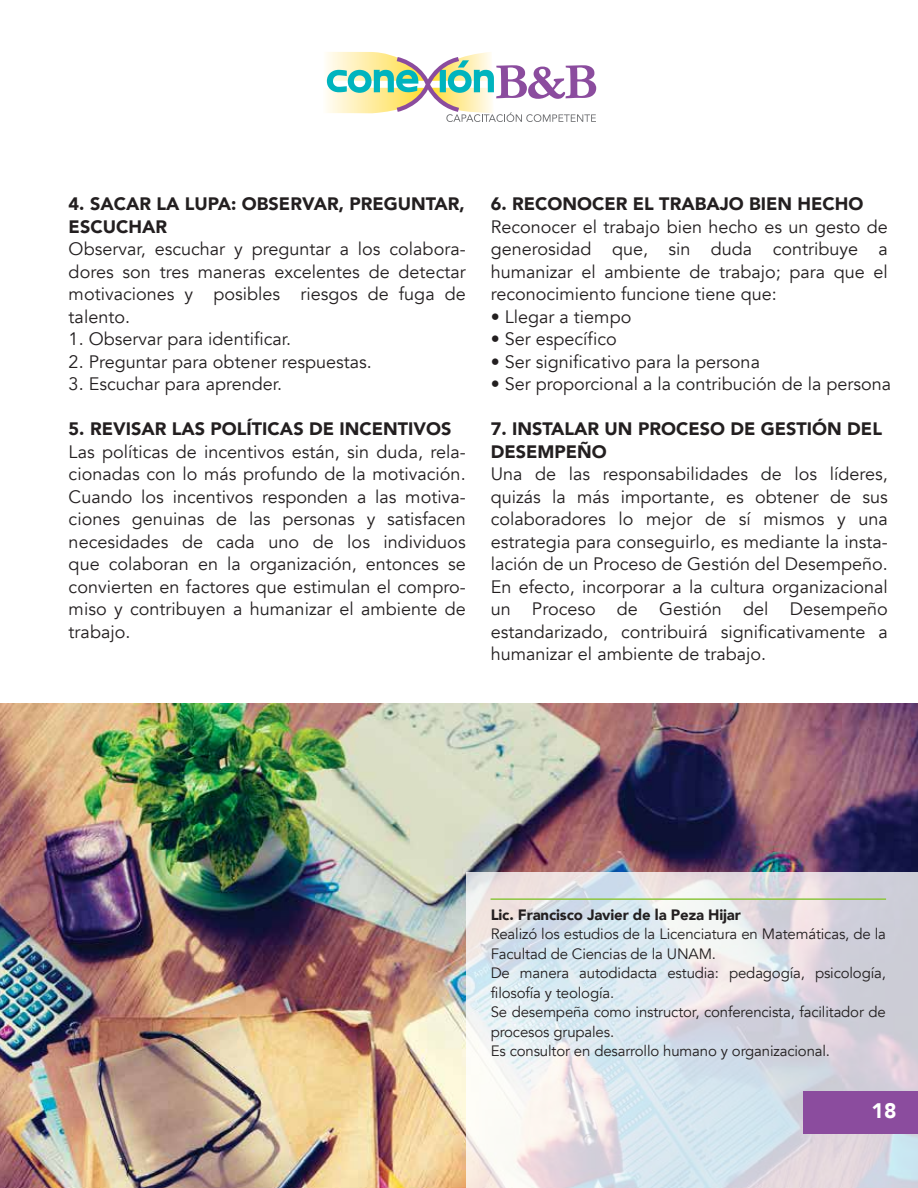
<style>
.page{position:relative;width:918px;height:1188px;background:#fff}
.page>*{position:absolute;margin:0;border:0;box-sizing:border-box;transform-origin:0 0}
.t1{font:900 21px "Avenir";color:#fff}
.t2{font:18px/22.5px "Avenir";color:#231f20;text-align:justify}
.t3{font:900 18px/22.5px "Avenir";color:#231f20}
.t4{font:15px/19.5px "Avenir";letter-spacing:-.01em;color:#231f20}
.t5{font:900 15px "Avenir";letter-spacing:-.01em;color:#231f20}
</style>
<div class="page">
<img style="left:0;top:704px;width:918px;height:484px">
<svg style="left:466px;top:872px;width:452px;height:316px"></svg>
<hr style="left:491px;top:898px;width:395px;height:2px;background:#8dc63f">
<svg style="left:326px;top:52px;width:270px;height:70px"></svg>
<div style="left:803px;top:1091px;width:115px;height:42px;background:#8b4c9e"></div>
<p class="t3" style="left:69px;top:192px;width:398px">4. SACAR LA LUPA: OBSERVAR, PREGUNTAR,<br>ESCUCHAR</p>
<p class="t2" style="left:69px;top:238px;width:399px">Observar, escuchar y preguntar a los colabora&shy;dores son tres maneras excelentes de detectar motivaciones y posibles riesgos de fuga de talento.</p>
<p class="t2" style="left:69px;top:328px;width:224px">1. Observar para identificar.</p>
<p class="t2" style="left:69px;top:351px;width:305px">2. Preguntar para obtener respuestas.</p>
<p class="t2" style="left:69px;top:373px;width:215px">3. Escuchar para aprender.</p>
<p class="t3" style="left:69px;top:417px;width:384px">5. REVISAR LAS POLÍTICAS DE INCENTIVOS</p>
<p class="t2" style="left:69px;top:441px;width:399px">Las políticas de incentivos están, sin duda, rela&shy;cionadas con lo más profundo de la motivación.<br>Cuando los incentivos responden a las motiva&shy;ciones genuinas de las personas y satisfacen necesidades de cada uno de los individuos que colaboran en la organización, entonces se convierten en factores que estimulan el compro&shy;miso y contribuyen a humanizar el ambiente de trabajo.</p>
<p class="t3" style="left:491px;top:192px;width:374px">6. RECONOCER EL TRABAJO BIEN HECHO</p>
<p class="t2" style="left:491px;top:216px;width:399px">Reconocer el trabajo bien hecho es un gesto de generosidad que, sin duda contribuye a humanizar el ambiente de trabajo; para que el reconocimiento funcione tiene que:</p>
<p class="t2" style="left:491px;top:306px;width:142px">• Llegar a tiempo</p>
<p class="t2" style="left:491px;top:328px;width:127px">• Ser específico</p>
<p class="t2" style="left:491px;top:351px;width:271px">• Ser significativo para la persona</p>
<p class="t2" style="left:491px;top:373px;width:402px">• Ser proporcional a la contribución de la persona</p>
<p class="t3" style="left:491px;top:417px;width:393px">7. INSTALAR UN PROCESO DE GESTIÓN DEL<br>DESEMPEÑO</p>
<p class="t2" style="left:491px;top:463px;width:399px">Una de las responsabilidades de los líderes, quizás la más importante, es obtener de sus colaboradores lo mejor de sí mismos y una estrategia para conseguirlo, es mediante la insta&shy;lación de un Proceso de Gestión del Desempeño.<br>En efecto, incorporar a la cultura organizacional un Proceso de Gestión del Desempeño estandarizado, contribuirá significativamente a humanizar el ambiente de trabajo.</p>
<p class="t5" style="left:491px;top:902px;width:252px">Lic. Francisco Javier de la Peza Hijar</p>
<p class="t4" style="left:491px;top:925px;width:397px">Realizó los estudios de la Licenciatura en Matemáticas, de la Facultad de Ciencias de la UNAM.<br>De manera autodidacta estudia: pedagogía, psicología, filosofía y teología.<br>Se desempeña como instructor, conferencista, facilitador de procesos grupales.<br>Es consultor en desarrollo humano y organizacional.</p>
<p class="t1" style="left:872px;top:1093px;width:26px">18</p>
</div>
